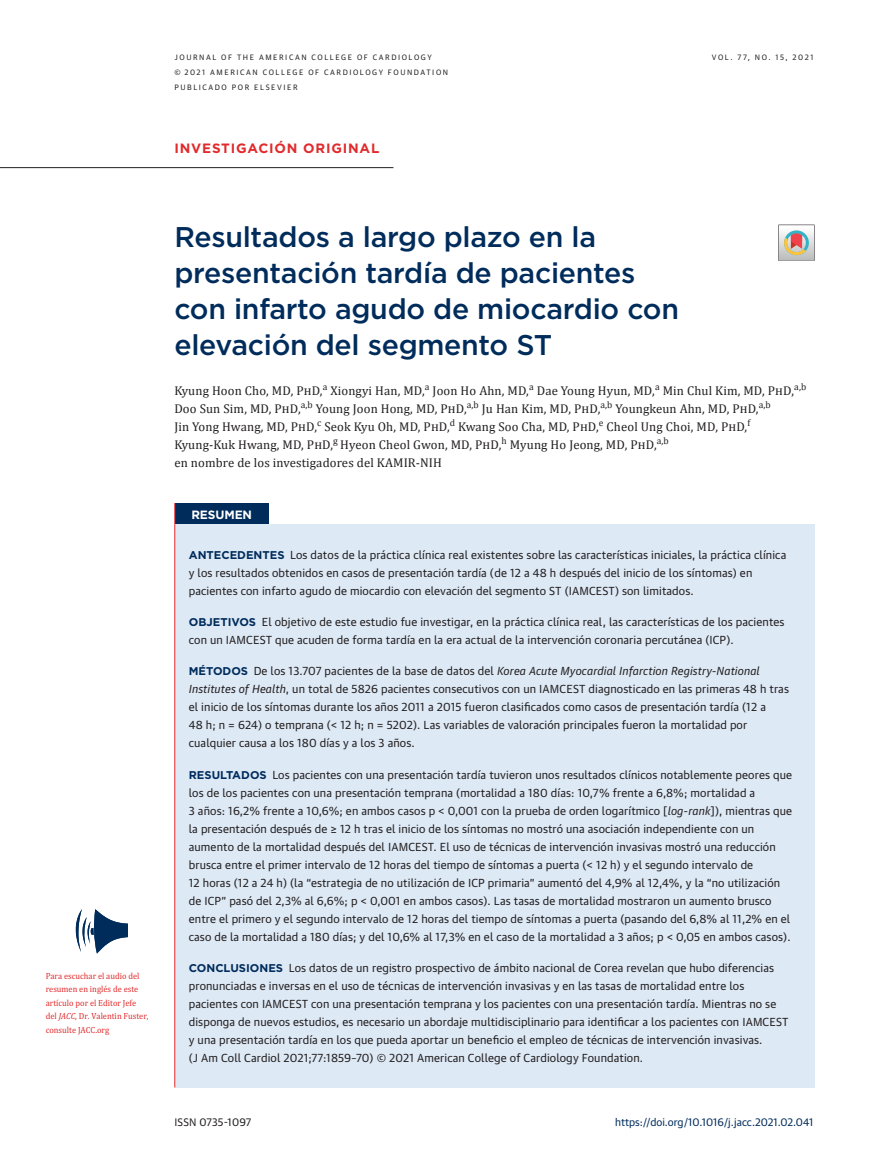
<style>
.page{position:relative;width:872px;height:1170px;background:#fff}
.page>*{position:absolute;margin:0;border:0;box-sizing:border-box;transform-origin:0 0}
.t1{font:500 28.5px/36px "Gotham";letter-spacing:-.01em;color:#002c5b}
.t2{font:700 13.5px "Gotham";letter-spacing:.06em;color:#e12a2c}
.t3{font:12.75px/18px "Cambria";letter-spacing:.01em;color:#221f1f}
.t4{font:700 12px "Gotham";letter-spacing:-.01em;color:#fff}
.t5{font:11.25px/18px "Guardian Text Sans";letter-spacing:.01em;color:#221f1f}
.t6{font:10.5px "Guardian Text Sans";color:#002c5b}
.t7{font:10.5px "Guardian Text Sans";letter-spacing:.015em;color:#221f1f}
.t8{font:9px/13.5px "Cambria";color:#e12a2c;scale:.94 1}
.t9{font:7.5px/15px "Guardian Text Sans";letter-spacing:.205em;color:#221f1f}
.s1{font-style:italic}
.s2{font-family:"Gotham";font-weight:700;color:#002c5b}
</style>
<div class="page">
<svg style="left:76px;top:909px;width:52px;height:44px"></svg>
<div style="left:778px;top:225px;width:36px;height:36px;border:1px solid #888688"></div>
<svg style="left:782px;top:230px;width:27px;height:26px"></svg>
<hr style="left:0;top:167px;width:393px;height:1px;background:#221f1f">
<div style="left:175px;top:503px;width:93px;height:21px;background:#002c5b"></div>
<div style="left:175px;top:524px;width:639px;height:563px;background:#dee9f6"></div>
<svg style="left:174px;top:503px;width:1px;height:21px"></svg>
<hr style="left:174px;top:524px;width:1px;height:563px;background:#e12a2c">
<p class="t9" style="left:174px;top:49px;width:259px">JOURNAL OF THE AMERICAN COLLEGE OF CARDIOLOGY</p>
<p class="t9" style="left:712px;top:49px;width:103px">VOL. 77, NO. 15, 2021</p>
<p class="t9" style="left:174px;top:64px;width:275px">© 2021 AMERICAN COLLEGE OF CARDIOLOGY FOUNDATION<br>PUBLICADO POR ELSEVIER</p>
<p class="t2" style="left:174px;top:141px;width:207px">INVESTIGACIÓN ORIGINAL</p>
<p class="t8" style="left:46px;top:969px;width:111px">Para escuchar el audio del resumen en inglés de este artículo por el Editor Jefe del <span class="s1">JACC</span>, Dr. Valentin Fuster, consulte JACC.org</p>
<h1 class="t1" style="left:174px;top:221px;width:506px">Resultados a largo plazo en la presentación tardía de pacientes con infarto agudo de miocardio con elevación del segmento ST</h1>
<p class="t3" style="left:174px;top:382px;width:633px">Kyung Hoon Cho, MD, PhD,<sup>a</sup> Xiongyi Han, MD,<sup>a</sup> Joon Ho Ahn, MD,<sup>a</sup> Dae Young Hyun, MD,<sup>a</sup> Min Chul Kim, MD, PhD,<sup>a,b </sup>Doo Sun Sim, MD, PhD,<sup>a,b</sup> Young Joon Hong, MD, PhD,<sup>a,b</sup> Ju Han Kim, MD, PhD,<sup>a,b</sup> Youngkeun Ahn, MD, PhD,<sup>a,b<br></sup>Jin Yong Hwang, MD, PhD,<sup>c</sup> Seok Kyu Oh, MD, PhD,<sup>d</sup> Kwang Soo Cha, MD, PhD,<sup>e</sup> Cheol Ung Choi, MD, PhD,<sup>f </sup>Kyung-Kuk Hwang, MD, PhD,<sup>g</sup> Hyeon Cheol Gwon, MD, PhD,<sup>h</sup> Myung Ho Jeong, MD, PhD,<sup>a,b<br></sup>en nombre de los investigadores del KAMIR-NIH</p>
<p class="t4" style="left:191px;top:507px;width:62px">RESUMEN</p>
<p class="t5" style="left:189px;top:546px;width:599px"><span class="s2">ANTECEDENTES</span> Los datos de la práctica clínica real existentes sobre las características iniciales, la práctica clínica y los resultados obtenidos en casos de presentación tardía (de 12 a 48 h después del inicio de los síntomas) en pacientes con infarto agudo de miocardio con elevación del segmento ST (IAMCEST) son limitados.</p>
<p class="t5" style="left:189px;top:613px;width:597px"><span class="s2">OBJETIVOS</span> El objetivo de este estudio fue investigar, en la práctica clínica real, las características de los pacientes con un IAMCEST que acuden de forma tardía en la era actual de la intervención coronaria percutánea (ICP).</p>
<p class="t5" style="left:189px;top:662px;width:601px"><span class="s2">MÉTODOS</span> De los 13.707 pacientes de la base de datos del <span class="s1">Korea Acute Myocardial Infarction Registry-National Institutes of Health</span>, un total de 5826 pacientes consecutivos con un IAMCEST diagnosticado en las primeras 48 h tras el inicio de los síntomas durante los años 2011 a 2015 fueron clasificados como casos de presentación tardía (12 a<br>48 h; n = 624) o temprana (&lt; 12 h; n = 5202). Las variables de valoración principales fueron la mortalidad por cualquier causa a los 180 días y a los 3 años.</p>
<p class="t5" style="left:189px;top:765px;width:604px"><span class="s2">RESULTADOS</span> Los pacientes con una presentación tardía tuvieron unos resultados clínicos notablemente peores que los de los pacientes con una presentación temprana (mortalidad a 180 días: 10,7% frente a 6,8%; mortalidad a<br>3 años: 16,2% frente a 10,6%; en ambos casos p &lt; 0,001 con la prueba de orden logarítmico [<span class="s1">log-rank</span>]), mientras que la presentación después de ≥ 12 h tras el inicio de los síntomas no mostró una asociación independiente con un aumento de la mortalidad después del IAMCEST. El uso de técnicas de intervención invasivas mostró una reducción brusca entre el primer intervalo de 12 horas del tiempo de síntomas a puerta (&lt; 12 h) y el segundo intervalo de<br>12 horas (12 a 24 h) (la “estrategia de no utilización de ICP primaria” aumentó del 4,9% al 12,4%, y la “no utilización de ICP” pasó del 2,3% al 6,6%; p &lt; 0,001 en ambos casos). Las tasas de mortalidad mostraron un aumento brusco entre el primero y el segundo intervalo de 12 horas del tiempo de síntomas a puerta (pasando del 6,8% al 11,2% en el caso de la mortalidad a 180 días; y del 10,6% al 17,3% en el caso de la mortalidad a 3 años; p &lt; 0,05 en ambos casos).</p>
<p class="t5" style="left:189px;top:958px;width:601px"><span class="s2">CONCLUSIONES</span> Los datos de un registro prospectivo de ámbito nacional de Corea revelan que hubo diferencias pronunciadas e inversas en el uso de técnicas de intervención invasivas y en las tasas de mortalidad entre los pacientes con IAMCEST con una presentación temprana y los pacientes con una presentación tardía. Mientras no se disponga de nuevos estudios, es necesario un abordaje multidisciplinario para identificar a los pacientes con IAMCEST y una presentación tardía en los que pueda aportar un beneficio el empleo de técnicas de intervención invasivas.<br>(J Am Coll Cardiol 2021;77:1859–70) © 2021 American College of Cardiology Foundation.</p>
<p class="t7" style="left:174px;top:1116px;width:78px">ISSN 0735-1097</p>
<p class="t6" style="left:615px;top:1116px;width:200px">https://doi.org/10.1016/j.jacc.2021.02.041</p>
</div>
